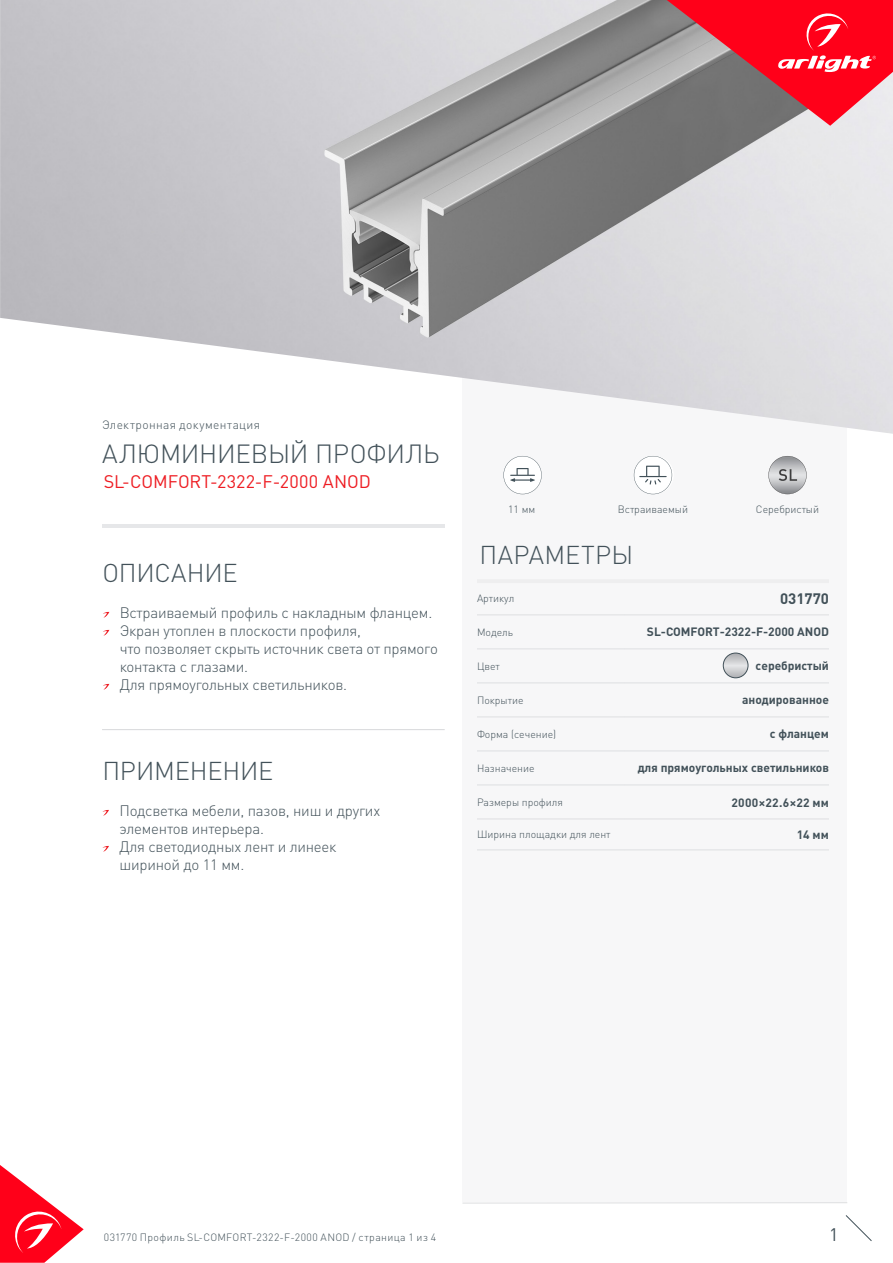
<style>
.page{position:relative;width:893px;height:1263px;background:#fff}
.page>*{position:absolute;margin:0;border:0;box-sizing:border-box;transform-origin:0 0}
.t1{font:300 25.95px "DIN Pro";letter-spacing:-.01em;color:#425159}
.t2{font:300 25.5px "DIN Pro";letter-spacing:-.005em;color:#425159}
.t3{font:300 25.5px "DIN Pro";letter-spacing:.015em;color:#425159}
.t4{font:18px "DIN Pro";letter-spacing:.005em;color:#ee1d23}
.t5{font:18px "DIN Pro";color:#425159}
.t6{font:300 15px/18px "DIN Pro";letter-spacing:-.015em;color:#425159}
.t7{font:700 15px "DIN Pro";color:#425159}
.t8{font:700 12px "DIN Pro";color:#425159}
.t9{font:300 12px "DIN Pro";letter-spacing:.03em;color:#425159}
.t10{font:700 12px "DIN Pro";letter-spacing:.02em;color:#425159}
.t11{font:300 10.5px "DIN Pro";color:#425159}
.t12{font:300 10.5px "DIN Pro";letter-spacing:.035em;color:#425159}
</style>
<div class="page">
<svg style="left:0;top:1165px;width:84px;height:98px"></svg>
<svg style="left:845px;top:1215px;width:27px;height:26px"></svg>
<div style="left:462px;top:250px;width:385px;height:952px;background:#f7f7f8"></div>
<img style="left:0;top:0;width:893px;height:434px">
<svg style="left:768px;top:456px;width:39px;height:38px"></svg>
<hr style="left:102px;top:524px;width:342px;height:3px;background:#e6e7e9">
<hr style="left:477px;top:579px;width:148px;height:4px;background:#eeeeef">
<hr style="left:625px;top:579px;width:204px;height:4px;background:#eeeeef">
<hr style="left:477px;top:614px;width:148px;height:1px;background:#e6e7e9">
<hr style="left:625px;top:614px;width:204px;height:1px;background:#e6e7e9">
<hr style="left:477px;top:648px;width:148px;height:2px;background:#e6e7e9">
<hr style="left:625px;top:648px;width:204px;height:2px;background:#e6e7e9">
<hr style="left:477px;top:682px;width:148px;height:2px;background:#e6e7e9">
<hr style="left:625px;top:682px;width:204px;height:2px;background:#e6e7e9">
<hr style="left:477px;top:716px;width:148px;height:2px;background:#e6e7e9">
<hr style="left:625px;top:716px;width:204px;height:2px;background:#e6e7e9">
<hr style="left:477px;top:750px;width:148px;height:2px;background:#e6e7e9">
<hr style="left:625px;top:750px;width:204px;height:2px;background:#e6e7e9">
<hr style="left:477px;top:784px;width:148px;height:2px;background:#e6e7e9">
<hr style="left:625px;top:784px;width:204px;height:2px;background:#e6e7e9">
<hr style="left:477px;top:818px;width:148px;height:2px;background:#e6e7e9">
<hr style="left:625px;top:818px;width:204px;height:2px;background:#e6e7e9">
<hr style="left:477px;top:849px;width:148px;height:2px;background:#e6e7e9">
<hr style="left:625px;top:849px;width:204px;height:2px;background:#e6e7e9">
<hr style="left:462px;top:1202px;width:385px;height:1px;background:#dcdddf">
<svg style="left:667px;top:0;width:226px;height:126px;background:#d24654"></svg>
<svg style="left:103px;top:612px;width:6px;height:6px"></svg>
<svg style="left:103px;top:630px;width:6px;height:6px"></svg>
<svg style="left:103px;top:684px;width:6px;height:6px"></svg>
<svg style="left:102px;top:810px;width:7px;height:6px"></svg>
<svg style="left:102px;top:846px;width:7px;height:6px"></svg>
<hr style="left:102px;top:729px;width:343px;height:1px;background:#dcdddf">
<svg style="left:723px;top:653px;width:25px;height:25px"></svg>
<div style="left:723px;top:653px;width:25px;height:25px;border:1px solid #425159;border-radius:50%"></div>
<svg style="left:503px;top:456px;width:39px;height:38px"></svg>
<svg style="left:634px;top:456px;width:38px;height:38px"></svg>
<p class="t9" style="left:102px;top:417px;width:160px">Электронная документация</p>
<p class="t1" style="left:102px;top:436px;width:339px">АЛЮМИНИЕВЫЙ ПРОФИЛЬ</p>
<p class="t4" style="left:104px;top:470px;width:268px">SL-COMFORT-2322-F-2000 ANOD</p>
<p class="t2" style="left:102px;top:555px;width:137px">ОПИСАНИЕ</p>
<p class="t6" style="left:120px;top:602px;width:314px">Встраиваемый профиль с накладным фланцем.</p>
<p class="t6" style="left:120px;top:620px;width:320px">Экран утоплен в плоскости профиля,<br>что позволяет скрыть источник света от прямого контакта с глазами.</p>
<p class="t6" style="left:120px;top:674px;width:229px">Для прямоугольных светильников.</p>
<p class="t2" style="left:102px;top:753px;width:172px">ПРИМЕНЕНИЕ</p>
<p class="t6" style="left:119px;top:800px;width:262px">Подсветка мебели, пазов, ниш и других элементов интерьера.</p>
<p class="t6" style="left:119px;top:836px;width:219px">Для светодиодных лент и линеек шириной до 11 мм.</p>
<p class="t11" style="left:508px;top:502px;width:29px">11 мм</p>
<p class="t11" style="left:618px;top:502px;width:72px">Встраиваемый</p>
<p class="t11" style="left:756px;top:502px;width:65px">Серебристый</p>
<p class="t3" style="left:479px;top:537px;width:155px">ПАРАМЕТРЫ</p>
<p class="t11" style="left:477px;top:591px;width:39px">Артикул</p>
<p class="t7" style="left:780px;top:588px;width:50px">031770</p>
<p class="t11" style="left:477px;top:625px;width:38px">Модель</p>
<p class="t8" style="left:647px;top:624px;width:184px">SL-COMFORT-2322-F-2000 ANOD</p>
<p class="t11" style="left:477px;top:659px;width:24px">Цвет</p>
<p class="t8" style="left:756px;top:658px;width:75px">серебристый</p>
<p class="t11" style="left:477px;top:693px;width:48px">Покрытие</p>
<p class="t8" style="left:742px;top:692px;width:88px">анодированное</p>
<p class="t11" style="left:477px;top:727px;width:81px">Форма (сечение)</p>
<p class="t8" style="left:770px;top:726px;width:61px">с фланцем</p>
<p class="t11" style="left:477px;top:761px;width:59px">Назначение</p>
<p class="t8" style="left:638px;top:760px;width:193px">для прямоугольных светильников</p>
<p class="t11" style="left:477px;top:795px;width:87px">Размеры профиля</p>
<p class="t10" style="left:731px;top:794px;width:99px">2000×22.6×22 мм</p>
<p class="t11" style="left:477px;top:827px;width:135px">Ширина площадки для лент</p>
<p class="t8" style="left:797px;top:826px;width:34px">14 мм</p>
<p class="t12" style="left:104px;top:1230px;width:334px">031770 Профиль SL-COMFORT-2322-F-2000 ANOD / страница 1 из 4</p>
<p class="t5" style="left:829px;top:1222px;width:11px">1</p>
</div>
